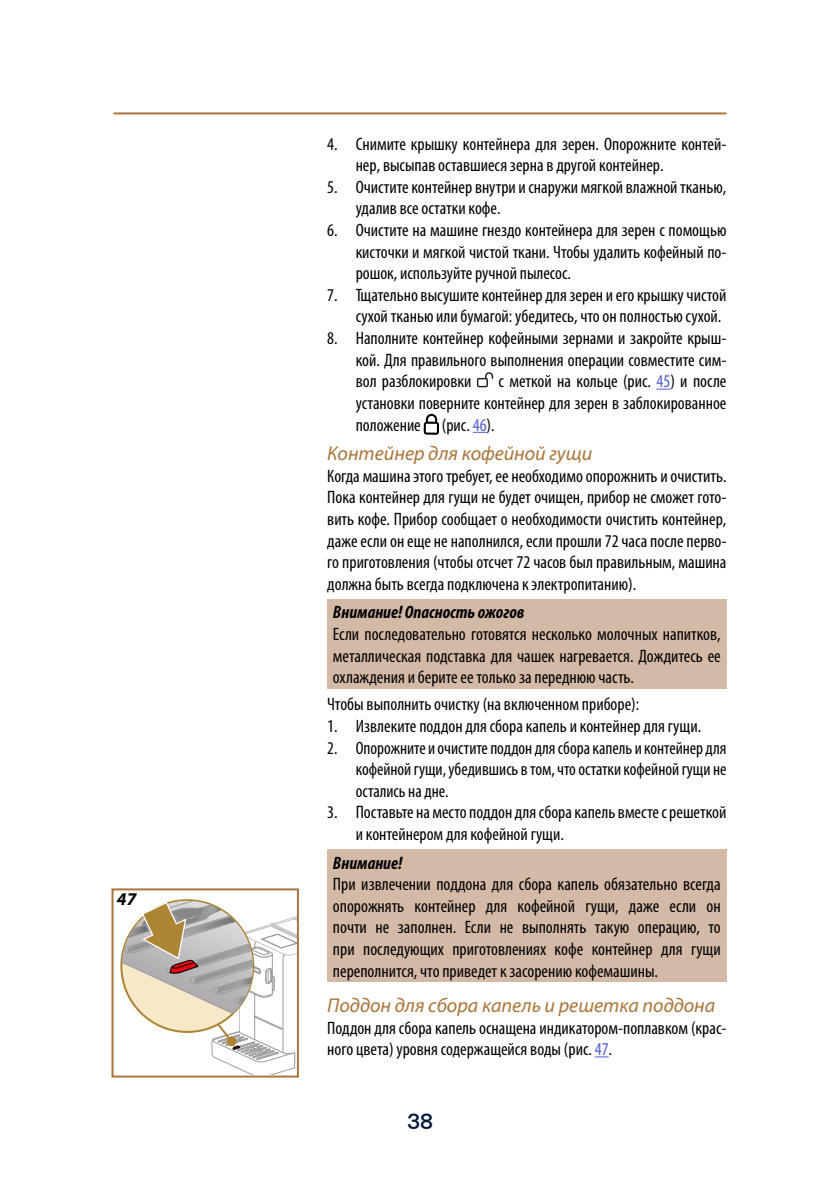
<style>
.page{position:relative;width:840px;height:1191px;background:#fff}
.page>*{position:absolute;margin:0;border:0;box-sizing:border-box;transform-origin:0 0}
.t1{font:500 22px "De Longhi Sans";color:#02183e}
.t2{font:italic 20px "Myriad Pro";color:#aa743a}
.t3{font:condensed 18px/21.6px "Myriad Pro";color:#000;text-align:justify}
.t4{font:italic 700 condensed 18px "Myriad Pro";color:#000}
.t5{font:italic 700 18px "Myriad Pro";color:#000}
.s1{color:#4f5cd6}
</style>
<div class="page">
<hr style="left:113px;top:112px;width:613px;height:2px;background:#aa743a">
<svg style="left:656px;top:389px;width:14px;height:1px"></svg>
<svg style="left:472px;top:432px;width:14px;height:1px"></svg>
<svg style="left:594px;top:1056px;width:14px;height:1px"></svg>
<svg style="left:476px;top:372px;width:17px;height:15px"></svg>
<svg style="left:423px;top:414px;width:16px;height:21px"></svg>
<div style="left:327px;top:599px;width:399px;height:90px;background:#d4b9a6"></div>
<div style="left:327px;top:849px;width:399px;height:133px;background:#d4b9a6"></div>
<svg style="left:121px;top:900px;width:175px;height:174px"></svg>
<div style="left:111px;top:888px;width:188px;height:189px;border:2px solid #aa743a"></div>
<p class="t5" style="left:117px;top:887px;width:21px">47</p>
<p class="t3" style="left:355px;top:133px;width:372px;text-indent:-28px">4. Снимите крышку контейнера для зерен. Опорожните контей&shy;нер, высыпав оставшиеся зерна в другой контейнер.</p>
<p class="t3" style="left:355px;top:176px;width:372px;text-indent:-28px">5. Очистите контейнер внутри и снаружи мягкой влажной тканью, удалив все остатки кофе.</p>
<p class="t3" style="left:355px;top:219px;width:372px;text-indent:-28px">6. Очистите на машине гнездо контейнера для зерен с помощью кисточки и мягкой чистой ткани. Чтобы удалить кофейный по&shy;рошок, используйте ручной пылесос.</p>
<p class="t3" style="left:327px;top:284px;width:400px;text-align:right">7. Тщательно высушите контейнер для зерен и его крышку чистой сухой тканью или бумагой: убедитесь, что он полностью сухой.</p>
<p class="t3" style="left:355px;top:327px;width:372px;text-indent:-28px">8. Наполните контейнер кофейными зернами и закройте крыш&shy;кой. Для правильного выполнения операции совместите сим&shy;вол разблокировки</p>
<p class="t3" style="left:355px;top:370px;width:372px;text-indent:143px">с меткой на кольце (рис. <span class="s1">45</span>) и после установки поверните контейнер для зерен в заблокированное положение (рис. <span class="s1">46</span>).</p>
<p class="t2" style="left:327px;top:441px;width:266px">Контейнер для кофейной гущи</p>
<p class="t3" style="left:327px;top:465px;width:400px">Когда машина этого требует, ее необходимо опорожнить и очистить.<br>Пока контейнер для гущи не будет очищен, прибор не сможет гото&shy;вить кофе. Прибор сообщает о необходимости очистить контейнер, даже если он еще не наполнился, если прошли 72 часа после перво&shy;го приготовления (чтобы отсчет 72 часов был правильным, машина должна быть всегда подключена к электропитанию).</p>
<p class="t4" style="left:333px;top:601px;width:193px">Внимание! Опасность ожогов</p>
<p class="t3" style="left:333px;top:623px;width:389px">Если последовательно готовятся несколько молочных напитков, металлическая подставка для чашек нагревается. Дождитесь ее охлаждения и берите ее только за переднюю часть.</p>
<p class="t3" style="left:327px;top:693px;width:313px">Чтобы выполнить очистку (на включенном приборе):</p>
<p class="t3" style="left:327px;top:715px;width:375px">1. Извлеките поддон для сбора капель и контейнер для гущи.</p>
<p class="t3" style="left:355px;top:736px;width:372px;text-indent:-28px">2. Опорожните и очистите поддон для сбора капель и контейнер для кофейной гущи, убедившись в том, что остатки кофейной гущи не остались на дне.</p>
<p class="t3" style="left:355px;top:801px;width:372px;text-indent:-28px">3. Поставьте на место поддон для сбора капель вместе с решеткой и контейнером для кофейной гущи.</p>
<p class="t4" style="left:333px;top:851px;width:71px">Внимание!</p>
<p class="t3" style="left:333px;top:873px;width:389px">При извлечении поддона для сбора капель обязательно всегда опорожнять контейнер для кофейной гущи, даже если он почти не заполнен. Если не выполнять такую операцию, то при последующих приготовлениях кофе контейнер для гущи переполнится, что приведет к засорению кофемашины.</p>
<p class="t2" style="left:327px;top:992px;width:389px">Поддон для сбора капель и решетка поддона</p>
<p class="t3" style="left:327px;top:1016px;width:400px">Поддон для сбора капель оснащена индикатором-поплавком (крас&shy;ного цвета) уровня содержащейся воды (рис. <span class="s1">47</span>.</p>
<p class="t1" style="left:407px;top:1108px;width:27px">38</p>
</div>
